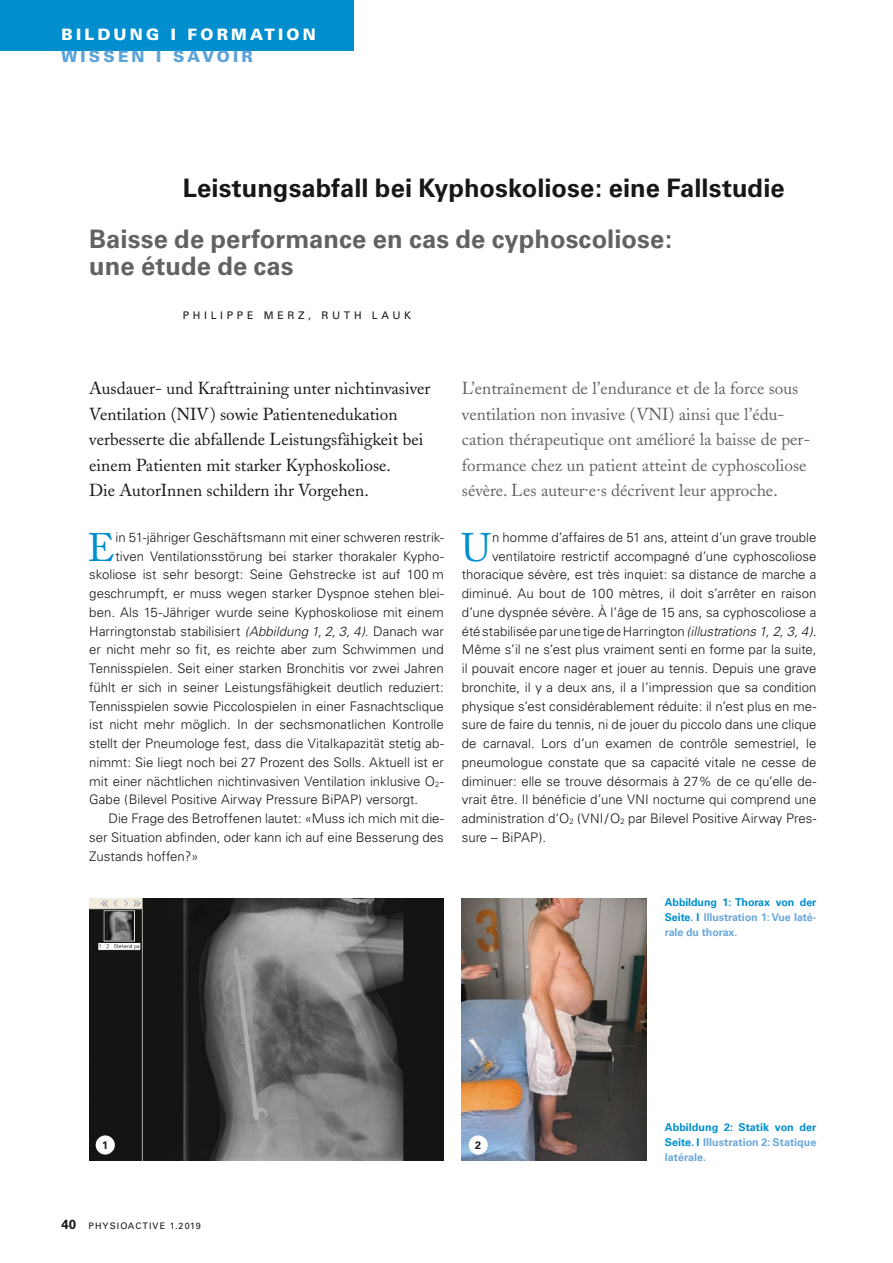
<style>
.page{position:relative;width:893px;height:1263px;background:#fff}
.page>*{position:absolute;margin:0;border:0;box-sizing:border-box;transform-origin:0 0}
.t1{font:39.6px "Adobe Caslon";color:#008ecf}
.t2{font:700 25.5px/27px "Univers";letter-spacing:.005em;color:#626261}
.t3{font:700 25.5px "Univers";color:#181716}
.t4{font:17.25px/25.5px "Adobe Caslon";color:#626261}
.t5{font:17.25px/25.5px "Adobe Caslon";color:#181716}
.t6{font:900 15.75px "Univers";letter-spacing:.2em;color:#fff}
.t7{font:900 15.75px "Univers";letter-spacing:.2em;color:#5ca3d9}
.t8{font:300 13.2px "Univers";color:#181716}
.t9{font:700 10.8px/15px "Univers";letter-spacing:-.01em;color:#6aa8dc;text-align:justify}
.t10{font:700 10.8px "Univers";color:#181716}
.t11{font:10.5px "Univers";letter-spacing:.35em;color:#181716}
.t12{font:9px "Univers";letter-spacing:.12em;color:#181716}
.s1{font-style:italic}
.s2{color:#008ecf}
.s3{font-weight:700;font-size:13.2px}
</style>
<div class="page">
<div style="left:0;top:0;width:354px;height:51px;background:#008ecf"></div>
<img style="left:89px;top:898px;width:355px;height:263px">
<img style="left:462px;top:898px;width:185px;height:263px">
<div style="left:469px;top:1135px;width:19px;height:19px;background:#fff;border-radius:50%"></div>
<div style="left:96px;top:1135px;width:19px;height:19px;background:#fff;border-radius:50%"></div>
<p class="t6" style="left:62px;top:25px;width:256px">BILDUNG I FORMATION</p>
<p class="t7" style="left:62px;top:47px;width:193px">WISSEN I SAVOIR</p>
<h2 class="t3" style="left:183px;top:173px;width:603px">Leistungsabfall bei Kyphoskoliose: eine Fallstudie</h2>
<h2 class="t2" style="left:89px;top:226px;width:584px">Baisse de performance en cas de cyphoscoliose: une étude de cas</h2>
<p class="t11" style="left:183px;top:309px;width:230px">PHILIPPE MERZ, RUTH LAUK</p>
<p class="t5" style="left:89px;top:376px;width:343px">Ausdauer- und Krafttraining unter nichtinvasiver Ventilation (NIV) sowie Patientenedukation verbesserte die abfallende Leistungsfähigkeit bei einem Patienten mit starker Kyphoskoliose.<br>Die AutorInnen schildern ihr Vorgehen.</p>
<h1 class="t1" style="left:87px;top:524px;width:29px">E</h1>
<p class="t8" style="left:116px;top:529px;width:330px">in 51-jähriger Geschäftsmann mit einer schweren restrik-</p>
<p class="t8" style="left:116px;top:548px;width:329px">tiven Ventilationsstörung bei starker thorakaler Kypho-</p>
<p class="t8" style="left:89px;top:567px;width:356px">skoliose ist sehr besorgt: Seine Gehstrecke ist auf 100 m</p>
<p class="t8" style="left:89px;top:585px;width:356px">geschrumpft, er muss wegen starker Dyspnoe stehen blei-</p>
<p class="t8" style="left:89px;top:604px;width:356px">ben. Als 15-Jähriger wurde seine Kyphoskoliose mit einem</p>
<p class="t8" style="left:89px;top:623px;width:356px">Harringtonstab stabilisiert <span class="s1">(Abbildung 1, 2, 3, 4).</span> Danach war</p>
<p class="t8" style="left:89px;top:642px;width:356px">er nicht mehr so fit, es reichte aber zum Schwimmen und</p>
<p class="t8" style="left:89px;top:660px;width:356px">Tennisspielen. Seit einer starken Bronchitis vor zwei Jahren</p>
<p class="t8" style="left:89px;top:679px;width:356px">fühlt er sich in seiner Leistungsfähigkeit deutlich reduziert:</p>
<p class="t8" style="left:89px;top:698px;width:356px">Tennisspielen sowie Piccolospielen in einer Fasnachtsclique</p>
<p class="t8" style="left:89px;top:717px;width:356px">ist nicht mehr möglich. In der sechsmonatlichen Kontrolle</p>
<p class="t8" style="left:89px;top:735px;width:356px">stellt der Pneumologe fest, dass die Vitalkapazität stetig ab-</p>
<p class="t8" style="left:89px;top:754px;width:356px">nimmt: Sie liegt noch bei 27 Prozent des Solls. Aktuell ist er</p>
<p class="t8" style="left:89px;top:773px;width:356px">mit einer nächtlichen nichtinvasiven Ventilation inklusive O<sub>2</sub>-</p>
<p class="t8" style="left:89px;top:792px;width:330px">Gabe (Bilevel Positive Airway Pressure BiPAP) versorgt.</p>
<p class="t8" style="left:108px;top:810px;width:337px">Die Frage des Betroffenen lautet: «Muss ich mich mit die-</p>
<p class="t8" style="left:89px;top:829px;width:356px">ser Situation abfinden, oder kann ich auf eine Besserung des</p>
<p class="t8" style="left:89px;top:848px;width:111px">Zustands hoffen?»</p>
<p class="t4" style="left:462px;top:376px;width:350px">L’entraînement de l’endurance et de la force sous ventilation non invasive (VNI) ainsi que l’édu&shy;cation thérapeutique ont amélioré la baisse de per&shy;formance chez un patient atteint de cyphoscoliose sévère. Les auteur·e·s décrivent leur approche.</p>
<h1 class="t1" style="left:462px;top:524px;width:31px">U</h1>
<p class="t8" style="left:492px;top:529px;width:326px">n homme d’affaires de 51 ans, atteint d’un grave trouble</p>
<p class="t8" style="left:492px;top:548px;width:326px">ventilatoire restrictif accompagné d’une cyphoscoliose</p>
<p class="t8" style="left:462px;top:567px;width:356px">thoracique sévère, est très inquiet: sa distance de marche a</p>
<p class="t8" style="left:462px;top:585px;width:356px">diminué. Au bout de 100 mètres, il doit s’arrêter en raison</p>
<p class="t8" style="left:462px;top:604px;width:356px">d’une dyspnée sévère. À l’âge de 15 ans, sa cyphoscoliose a</p>
<p class="t8" style="left:462px;top:623px;width:356px">été stabilisée par une tige de Harrington <span class="s1">(illustrations 1, 2, 3, 4).</span></p>
<p class="t8" style="left:462px;top:642px;width:356px">Même s’il ne s’est plus vraiment senti en forme par la suite,</p>
<p class="t8" style="left:462px;top:660px;width:356px">il pouvait encore nager et jouer au tennis. Depuis une grave</p>
<p class="t8" style="left:462px;top:679px;width:356px">bronchite, il y a deux ans, il a l’impression que sa condition</p>
<p class="t8" style="left:462px;top:698px;width:356px">physique s’est considérablement réduite: il n’est plus en me-</p>
<p class="t8" style="left:462px;top:717px;width:356px">sure de faire du tennis, ni de jouer du piccolo dans une clique</p>
<p class="t8" style="left:462px;top:735px;width:356px">de carnaval. Lors d’un examen de contrôle semestriel, le</p>
<p class="t8" style="left:462px;top:754px;width:356px">pneumologue constate que sa capacité vitale ne cesse de</p>
<p class="t8" style="left:462px;top:773px;width:356px">diminuer: elle se trouve désormais à 27% de ce qu’elle de-</p>
<p class="t8" style="left:462px;top:792px;width:356px">vrait être. Il bénéficie d’une VNI nocturne qui comprend une</p>
<p class="t8" style="left:462px;top:810px;width:356px">administration d’O<sub>2</sub> (VNI/O<sub>2</sub> par Bilevel Positive Airway Pres-</p>
<p class="t8" style="left:462px;top:829px;width:86px">sure – BiPAP).</p>
<p class="t9" style="left:665px;top:895px;width:153px"><span class="s2">Abbildung 1: Thorax von der Seite. I</span> Illustration 1: Vue laté&shy;rale du thorax.</p>
<p class="t10" style="left:102px;top:1139px;width:7px">1</p>
<p class="t10" style="left:475px;top:1139px;width:7px">2</p>
<p class="t12" style="left:62px;top:1220px;width:141px"><span class="s3">40</span> PHYSIOACTIVE 1.2019</p>
<p class="t9" style="left:665px;top:1119px;width:153px"><span class="s2">Abbildung 2: Statik von der Seite. I</span> Illustration 2: Statique latérale.</p>
</div>
